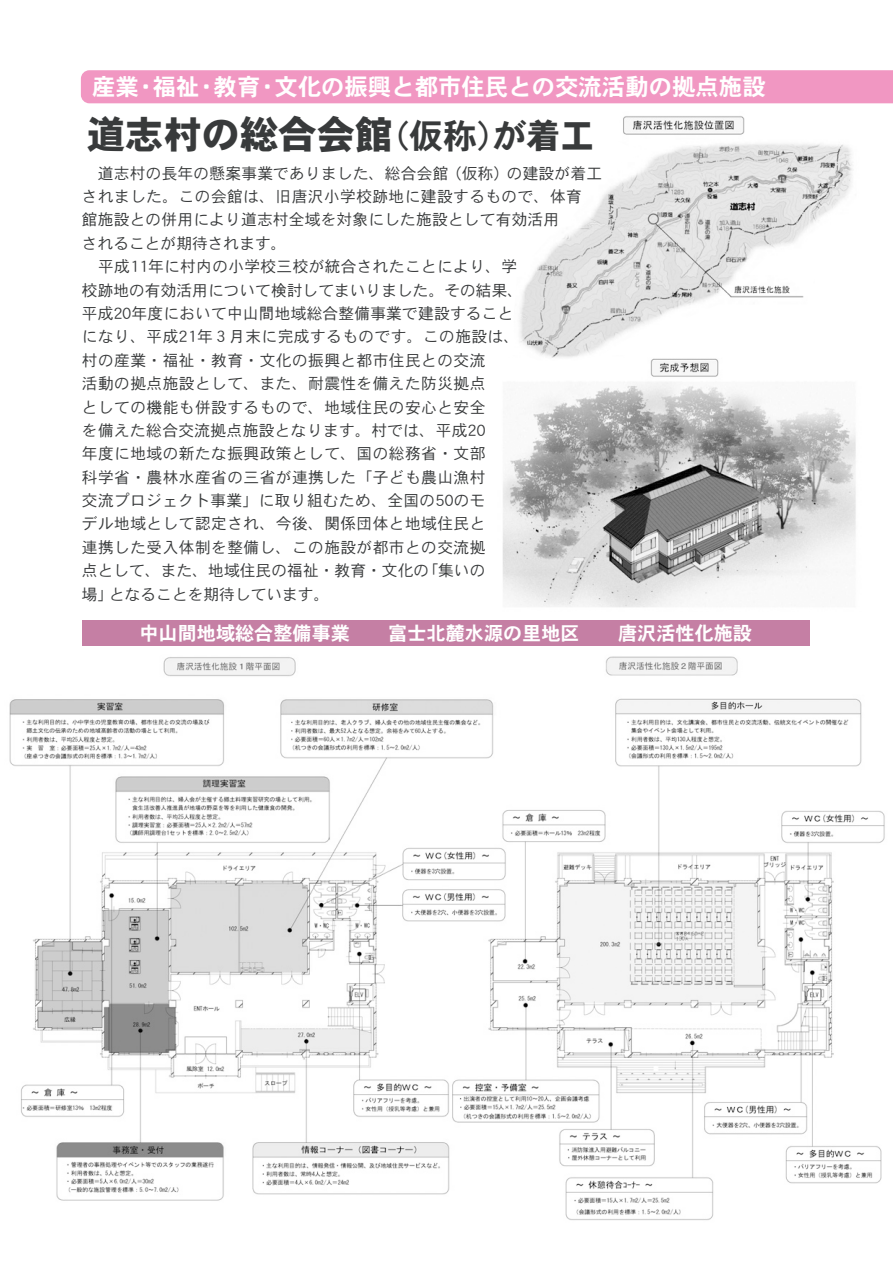
<style>
.page{position:relative;width:893px;height:1263px;background:#fff}
.page>*{position:absolute;margin:0;border:0;box-sizing:border-box;transform-origin:0 0}
.t1{font:38.25px "DFPHS Gothic CID W9";color:#383a3b}
.t2{font:23.4px "DFPHS Gothic CID W7";color:#fff}
.t3{font:19.2px "DFPHS Gothic CID W7";color:#fff}
.t4{font:15.75px "DFPHS Gothic CID W3";letter-spacing:.02em;color:#383a3b}
.t5{font:15.75px "DFPHS Gothic CID W3";color:#383a3b}
.s1{font-family:"DFPHS Gothic CID W5";font-size:34.05px}
.s2{font-family:"DFPHS Gothic CID W7";font-size:34.05px}
.s3{font-size:34.05px}
</style>
<div class="page">
<img style="left:503px;top:362px;width:353px;height:245px">
<div style="left:82px;top:620px;width:727px;height:26px;background:#c57fa4"></div>
<img style="left:9px;top:656px;width:876px;height:564px">
<div style="left:81px;top:70px;width:811px;height:33px;background:#f197c2"></div>
<img style="left:519px;top:116px;width:333px;height:246px">
<h2 class="t2" style="left:92px;top:78px;width:675px">産業・福祉・教育・文化の振興と都市住民との交流活動の拠点施設</h2>
<h1 class="t1" style="left:87px;top:119px;width:509px">道志村の総合会館<span class="s1">(</span><span class="s2">仮称</span><span class="s1">)</span><span class="s2">が</span><span class="s3">着工</span></h1>
<p class="t4" style="left:98px;top:167px;width:506px">道志村の長年の懸案事業でありました、総合会館 (仮称) の建設が着工</p>
<p class="t4" style="left:82px;top:190px;width:501px">されました。この会館は、旧唐沢小学校跡地に建設するもので、体育</p>
<p class="t4" style="left:82px;top:214px;width:479px">館施設との併用により道志村全域を対象にした施設として有効活用</p>
<p class="t5" style="left:82px;top:237px;width:206px">されることが期待されます。</p>
<p class="t4" style="left:98px;top:260px;width:420px">平成11年に村内の小学校三校が統合されたことにより、学</p>
<p class="t5" style="left:82px;top:284px;width:443px">校跡地の有効活用について検討してまいりました。その結果、</p>
<p class="t4" style="left:82px;top:307px;width:433px">平成20年度において中山間地域総合整備事業で建設すること</p>
<p class="t4" style="left:82px;top:331px;width:439px">になり、平成21年３月末に完成するものです。この施設は、</p>
<p class="t4" style="left:82px;top:354px;width:405px">村の産業・福祉・教育・文化の振興と都市住民との交流</p>
<p class="t4" style="left:82px;top:377px;width:405px">活動の拠点施設として、また、耐震性を備えた防災拠点</p>
<p class="t4" style="left:82px;top:401px;width:405px">としての機能も併設するもので、地域住民の安心と安全</p>
<p class="t4" style="left:82px;top:424px;width:405px">を備えた総合交流拠点施設となります。村では、平成20</p>
<p class="t4" style="left:82px;top:447px;width:405px">年度に地域の新たな振興政策として、国の総務省・文部</p>
<p class="t4" style="left:82px;top:471px;width:405px">科学省・農林水産省の三省が連携した「子ども農山漁村</p>
<p class="t4" style="left:82px;top:494px;width:405px">交流プロジェクト事業」に取り組むため、全国の50のモ</p>
<p class="t4" style="left:82px;top:518px;width:405px">デル地域として認定され、今後、関係団体と地域住民と</p>
<p class="t4" style="left:82px;top:541px;width:405px">連携した受入体制を整備し、この施設が都市との交流拠</p>
<p class="t4" style="left:82px;top:564px;width:405px">点として、また、地域住民の福祉・教育・文化の「集いの</p>
<p class="t5" style="left:82px;top:588px;width:249px">場」となることを期待しています。</p>
<p class="t3" style="left:139px;top:625px;width:614px">中山間地域総合整備事業　　富士北麓水源の里地区　　唐沢活性化施設</p>
</div>
